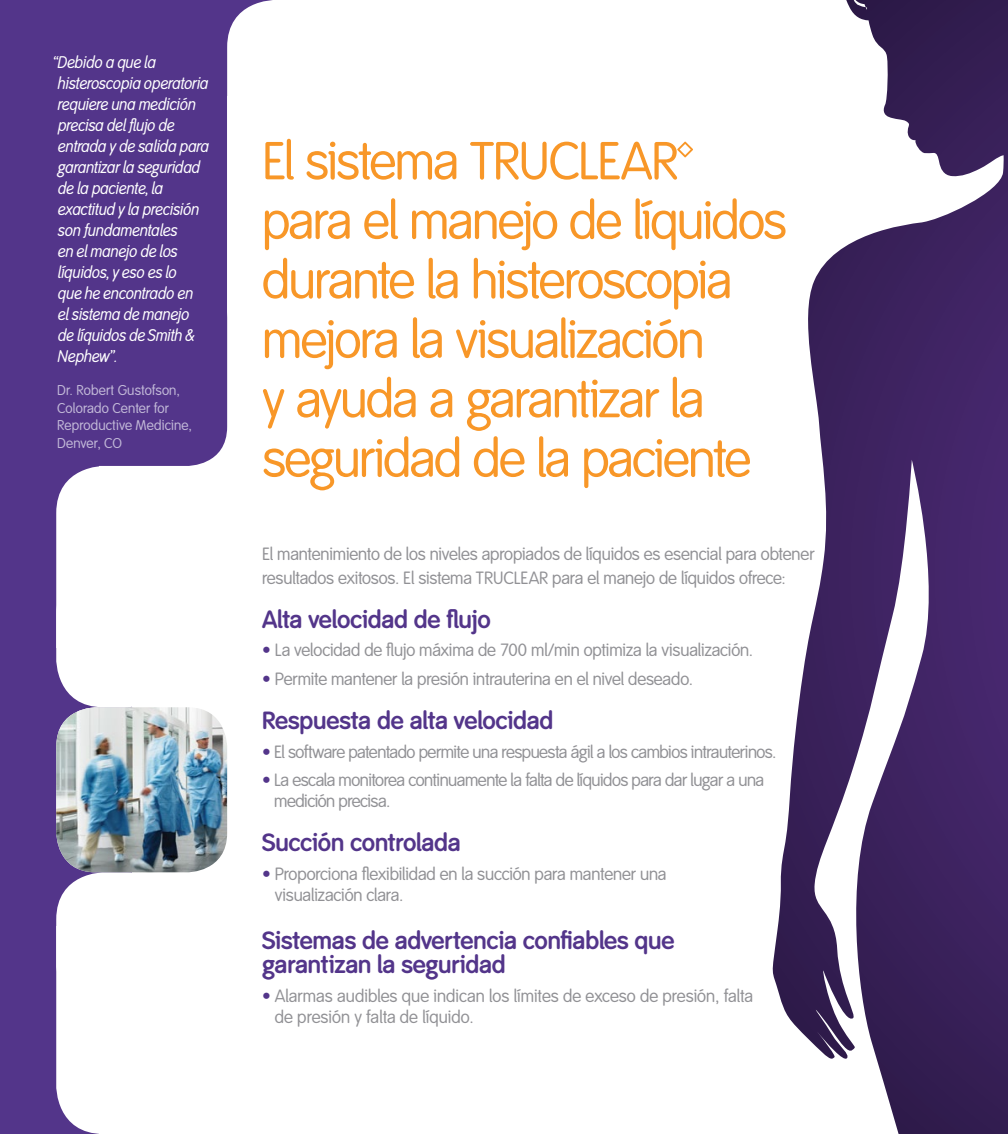
<style>
.page{position:relative;width:1008px;height:1134px;background:#fff}
.page>*{position:absolute;margin:0;border:0;box-sizing:border-box;transform-origin:0 0}
.t1{font:52.5px/59.5px "Smith&Nephew TF";letter-spacing:-.03em;color:#f89728}
.t2{font:700 24.5px/24.5px "Smith&Nephew TF";letter-spacing:-.01em;color:#53358a}
.t3{font:17.5px/21px "Smith&Nephew TF";letter-spacing:-.01em;color:#919195}
.t4{font:17.5px/21px "Smith&Nephew TF";letter-spacing:-.03em;color:#919195}
.t5{font:italic 16.62px/21px "Smith&Nephew TF";letter-spacing:-.02em;color:#fff}
.t6{font:14px/17.5px "Smith&Nephew TF";letter-spacing:.01em;color:#c2b9d8}
.s1{color:#53358a}
</style>
<div class="page">
<div style="left:0;top:0;width:98px;height:1134px;background:#53358a"></div>
<div style="left:56px;top:466px;width:117px;height:668px;background:#fff;border-radius:47px"></div>
<div style="left:98px;top:0;width:129px;height:466px;background:#53358a"></div>
<div style="left:173px;top:0;width:117px;height:96px;background:#53358a"></div>
<div style="left:227px;top:0;width:117px;height:358px;background:#fff;border-radius:47px"></div>
<div style="left:16px;top:649px;width:116px;height:277px;background:#53358a"></div>
<div style="left:56px;top:567px;width:119px;height:140px;background:#fff;border-radius:47px"></div>
<div style="left:56px;top:872px;width:117px;height:141px;background:#fff;border-radius:47px"></div>
<img style="left:56px;top:707px;width:171px;height:165px">
<svg style="left:772px;top:0;width:236px;height:1134px"></svg>
<p class="t5" style="left:58px;top:52px;width:153px;text-indent:-5px">“Debido a que la histeroscopia operatoria requiere una medición precisa del flujo de entrada y de salida para garantizar la seguridad de la paciente, la exactitud y la precisión son fundamentales<br>en el manejo de los líquidos, y eso es lo<br>que he encontrado en<br>el sistema de manejo de líquidos de Smith &amp;<br>Nephew”.</p>
<p class="t6" style="left:57px;top:382px;width:136px">Dr. Robert Gustofson,<br>Colorado Center for<br>Reproductive Medicine,<br>Denver, CO</p>
<h1 class="t1" style="left:262px;top:133px;width:526px">El sistema TRUCLEAR™ para el manejo de líquidos durante la histeroscopia mejora la visualización<br>y ayuda a garantizar la seguridad de la paciente</h1>
<p class="t3" style="left:262px;top:542px;width:554px;line-height:24.5px">El mantenimiento de los niveles apropiados de líquidos es esencial para obtener resultados exitosos. El sistema TRUCLEAR para el manejo de líquidos ofrece:</p>
<h2 class="t2" style="left:262px;top:608px;width:230px">Alta velocidad de flujo</h2>
<p class="t3" style="left:262px;top:640px;width:493px"><span class="s1">•</span> La velocidad de flujo máxima de 700 ml/min optimiza la visualización.</p>
<p class="t3" style="left:262px;top:669px;width:432px"><span class="s1">•</span> Permite mantener la presión intrauterina en el nivel deseado.</p>
<h2 class="t2" style="left:262px;top:709px;width:293px">Respuesta de alta velocidad</h2>
<p class="t4" style="left:262px;top:742px;width:516px"><span class="s1">•</span> El software patentado permite una respuesta ágil a los cambios intrauterinos.</p>
<p class="t4" style="left:274px;top:770px;width:492px;text-indent:-12px"><span class="s1">•</span> La escala monitorea continuamente la falta de líquidos para dar lugar a una medición precisa.</p>
<h2 class="t2" style="left:262px;top:831px;width:200px">Succión controlada</h2>
<p class="t3" style="left:275px;top:864px;width:393px;text-indent:-13px"><span class="s1">•</span> Proporciona flexibilidad en la succión para mantener una visualización clara.</p>
<h2 class="t2" style="left:262px;top:929px;width:414px">Sistemas de advertencia confiables que garantizan la seguridad</h2>
<p class="t3" style="left:275px;top:986px;width:480px;text-indent:-13px"><span class="s1">•</span> Alarmas audibles que indican los límites de exceso de presión, falta de presión y falta de líquido.</p>
</div>
